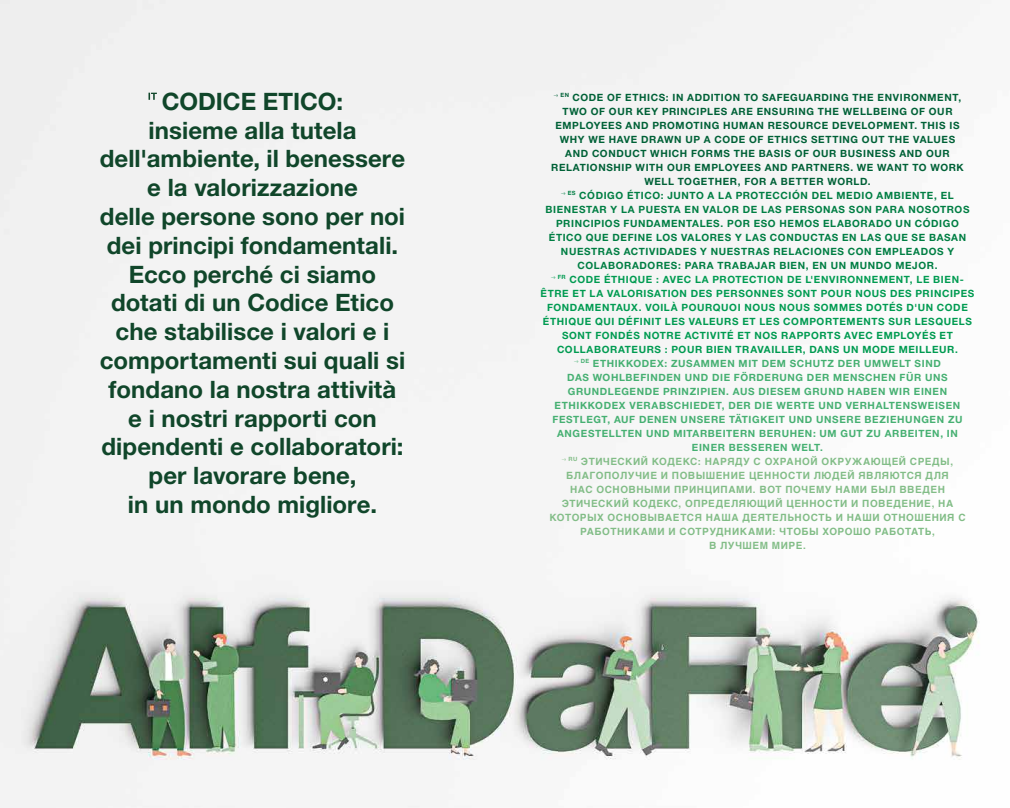
<style>
.page{position:relative;width:1010px;height:808px;background:#fff}
.page>*{position:absolute;margin:0;border:0;box-sizing:border-box;transform-origin:0 0}
.t1{font:700 24px/28.8px "Helvetica Neue LT Std";letter-spacing:.005em;color:#10462a;text-align:center}
.t2{font:700 10px/14px "Helvetica Neue LT Std";letter-spacing:.06em;color:#006137;text-align:center}
.t3{font:700 10px/14px "Helvetica Neue LT Std";letter-spacing:.06em;color:#009b51;text-align:center}
.t4{font:700 10px/14px "Helvetica Neue LT Std";letter-spacing:.065em;color:#46b072;text-align:center}
.t5{font:700 10px/14px "Helvetica Neue LT Std";letter-spacing:.06em;color:#007e43;text-align:center}
.t6{font:700 10px/14px "Helvetica";letter-spacing:.055em;color:#82bd87;text-align:center}
</style>
<div class="page">
<img style="left:0;top:0;width:979px;height:808px">
<svg style="left:148px;top:93px;width:9px;height:7px"></svg>
<p class="t1" style="left:100px;top:86px;width:307px">CODICE ETICO:<br>insieme alla tutela dell'ambiente, il benessere e la valorizzazione<br>delle persone sono per noi dei principi fondamentali.<br>Ecco perché ci siamo dotati di un Codice Etico che stabilisce i valori e i comportamenti sui quali si fondano la nostra attività e i nostri rapporti con dipendenti e collaboratori: per lavorare bene,<br>in un mondo migliore.</p>
<p class="t2" style="left:551px;top:90px;width:414px"><sup>→</sup> <sup>EN</sup> CODE OF ETHICS: IN ADDITION TO SAFEGUARDING THE ENVIRONMENT, TWO OF OUR KEY PRINCIPLES ARE ENSURING THE WELLBEING OF OUR EMPLOYEES AND PROMOTING HUMAN RESOURCE DEVELOPMENT. THIS IS WHY WE HAVE DRAWN UP A CODE OF ETHICS SETTING OUT THE VALUES AND CONDUCT WHICH FORMS THE BASIS OF OUR BUSINESS AND OUR RELATIONSHIP WITH OUR EMPLOYEES AND PARTNERS. WE WANT TO WORK WELL TOGETHER, FOR A BETTER WORLD.</p>
<p class="t5" style="left:545px;top:188px;width:425px"><sup>→</sup> <sup>ES</sup> CÓDIGO ÉTICO: JUNTO A LA PROTECCIÓN DEL MEDIO AMBIENTE, EL BIENESTAR Y LA PUESTA EN VALOR DE LAS PERSONAS SON PARA NOSOTROS PRINCIPIOS FUNDAMENTALES. POR ESO HEMOS ELABORADO UN CÓDIGO ÉTICO QUE DEFINE LOS VALORES Y LAS CONDUCTAS EN LAS QUE SE BASAN NUESTRAS ACTIVIDADES Y NUESTRAS RELACIONES CON EMPLEADOS Y COLABORADORES: PARA TRABAJAR BIEN, EN UN MUNDO MEJOR.</p>
<p class="t3" style="left:540px;top:272px;width:435px"><sup>→</sup> <sup>FR</sup> CODE ÉTHIQUE : AVEC LA PROTECTION DE L'ENVIRONNEMENT, LE BIEN-ÊTRE ET LA VALORISATION DES PERSONNES SONT POUR NOUS DES PRINCIPES FONDAMENTAUX. VOILÀ POURQUOI NOUS NOUS SOMMES DOTÉS D'UN CODE ÉTHIQUE QUI DÉFINIT LES VALEURS ET LES COMPORTEMENTS SUR LESQUELS SONT FONDÉS NOTRE ACTIVITÉ ET NOS RAPPORTS AVEC EMPLOYÉS ET COLLABORATEURS : POUR BIEN TRAVAILLER, DANS UN MODE MEILLEUR.</p>
<p class="t4" style="left:552px;top:356px;width:411px"><sup>→</sup> <sup>DE</sup> ETHIKKODEX: ZUSAMMEN MIT DEM SCHUTZ DER UMWELT SIND<br>DAS WOHLBEFINDEN UND DIE FÖRDERUNG DER MENSCHEN FÜR UNS GRUNDLEGENDE PRINZIPIEN. AUS DIESEM GRUND HABEN WIR EINEN ETHIKKODEX VERABSCHIEDET, DER DIE WERTE UND VERHALTENSWEISEN FESTLEGT, AUF DENEN UNSERE TÄTIGKEIT UND UNSERE BEZIEHUNGEN ZU ANGESTELLTEN UND MITARBEITERN BERUHEN: UM GUT ZU ARBEITEN, IN EINER BESSEREN WELT.</p>
<p class="t6" style="left:549px;top:454px;width:417px"><sup>→</sup> <sup>RU</sup> ЭТИЧЕСКИЙ КОДЕКС: НАРЯДУ С ОХРАНОЙ ОКРУЖАЮЩЕЙ СРЕДЫ, БЛАГОПОЛУЧИЕ И ПОВЫШЕНИЕ ЦЕННОСТИ ЛЮДЕЙ ЯВЛЯЮТСЯ ДЛЯ<br>НАС ОСНОВНЫМИ ПРИНЦИПАМИ. ВОТ ПОЧЕМУ НАМИ БЫЛ ВВЕДЕН ЭТИЧЕСКИЙ КОДЕКС, ОПРЕДЕЛЯЮЩИЙ ЦЕННОСТИ И ПОВЕДЕНИЕ, НА КОТОРЫХ ОСНОВЫВАЕТСЯ НАША ДЕЯТЕЛЬНОСТЬ И НАШИ ОТНОШЕНИЯ С РАБОТНИКАМИ И СОТРУДНИКАМИ: ЧТОБЫ ХОРОШО РАБОТАТЬ,<br>В ЛУЧШЕМ МИРЕ.</p>
</div>
